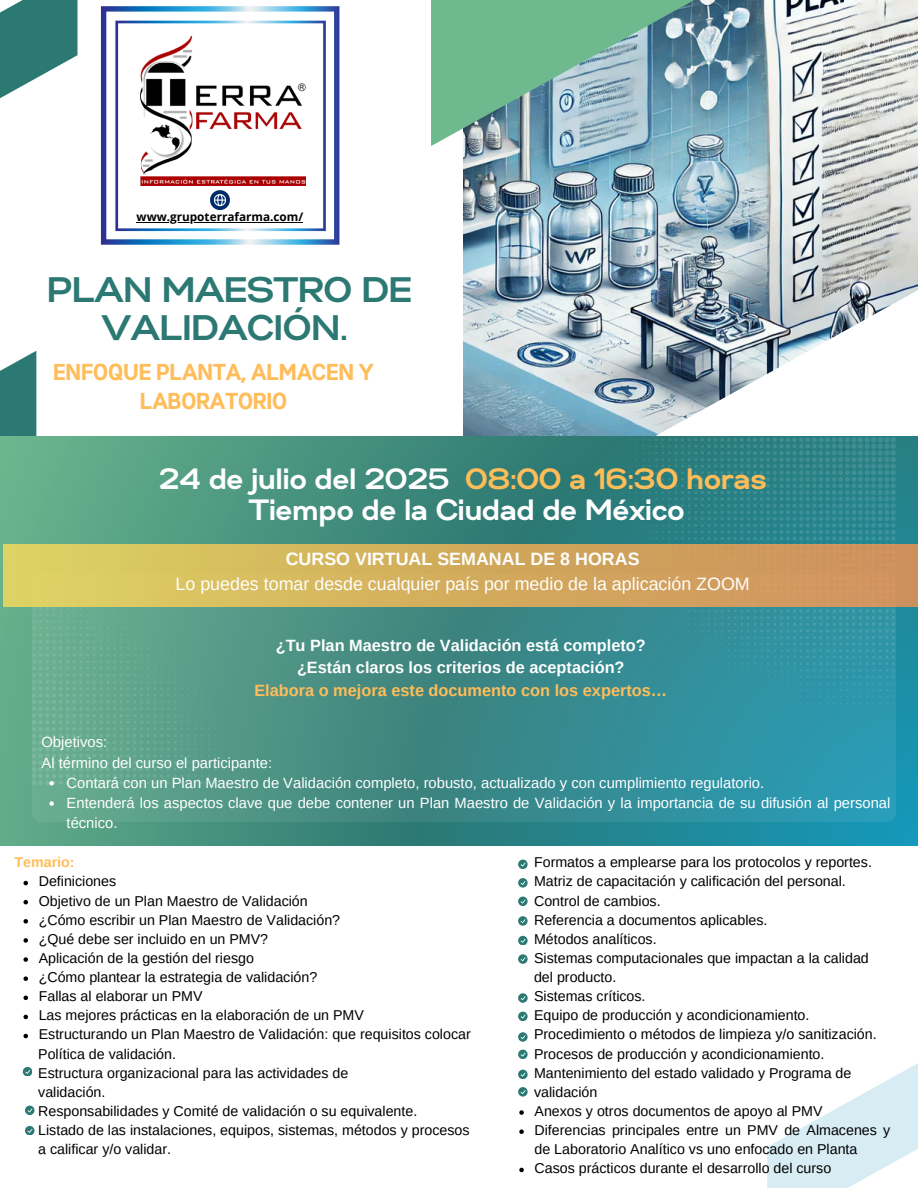
<style>
.page{position:relative;width:918px;height:1188px;background:#fff}
.page>*{position:absolute;margin:0;border:0;box-sizing:border-box;transform-origin:0 0}
.t1{font:700 35.4px/38.2px "Gabriel Sans";color:#2c7873;text-align:center}
.t2{font:700 29.4px/31.5px "Gabriel Sans";color:#fff;text-align:center}
.t3{font:700 22.95px/29.2px "Gabriel Sans Cond";color:#ffbd59;text-align:center}
.t4{font:17.85px/24.8px "Arimo";color:#fefefe;text-align:center}
.t5{font:700 16.35px/22.5px "Arimo";color:#fefefe;text-align:center}
.t6{font:14.7px/20.2px "Arimo";color:#fff}
.t7{font:14.25px/19.2px "Arimo";color:#000}
.t8{font:700 14.25px "Arimo";color:#ffbd59}
.t9{font:700 11.7px "Open Sans";color:#000}
.s1{color:#ffbd59}
.s2{font-weight:700}
</style>
<div class="page">
<div style="left:0;top:351px;width:36px;height:171px;background:#2c7873"></div>
<img style="left:464px;top:0;width:454px;height:436px">
<svg style="left:431px;top:0;width:263px;height:146px;background:#7db2a5"></svg>
<svg style="left:0;top:0;width:78px;height:99px;fill:#2c7873"></svg>
<img style="left:649px;top:259px;width:269px;height:177px">
<svg style="left:0;top:436px;width:918px;height:410px;background:#3d8f84"></svg>
<svg style="left:623px;top:479px;width:7px;height:7px"></svg>
<svg style="left:623px;top:492px;width:7px;height:14px"></svg>
<svg style="left:623px;top:446px;width:7px;height:27px"></svg>
<svg style="left:636px;top:437px;width:260px;height:107px;background:#2d8387"></svg>
<svg style="left:32px;top:574px;width:864px;height:248px;background:#3a8e92"></svg>
<div style="left:4px;top:544px;width:914px;height:62px;background:linear-gradient(to right,#dbd061,#cd8d5c)"></div>
<svg style="left:23px;top:881px;width:5px;height:4px"></svg>
<svg style="left:23px;top:900px;width:5px;height:4px"></svg>
<svg style="left:23px;top:919px;width:5px;height:5px"></svg>
<svg style="left:23px;top:938px;width:5px;height:5px"></svg>
<svg style="left:23px;top:957px;width:5px;height:5px"></svg>
<svg style="left:23px;top:976px;width:5px;height:5px"></svg>
<svg style="left:23px;top:996px;width:5px;height:4px"></svg>
<svg style="left:23px;top:1015px;width:5px;height:4px"></svg>
<svg style="left:23px;top:1034px;width:5px;height:4px"></svg>
<svg style="left:767px;top:1063px;width:151px;height:125px"></svg>
<svg style="left:101px;top:6px;width:238px;height:239px"></svg>
<img style="left:140px;top:36px;width:166px;height:150px">
<svg style="left:210px;top:190px;width:20px;height:20px"></svg>
<svg style="left:519px;top:1110px;width:5px;height:5px"></svg>
<svg style="left:519px;top:1129px;width:5px;height:5px"></svg>
<svg style="left:519px;top:1168px;width:5px;height:4px"></svg>
<svg style="left:0;top:580px;width:229px;height:266px;background:#6ca988"></svg>
<hr style="left:137px;top:222px;width:166px;height:1px;background:#000">
<svg style="left:23px;top:1067px;width:9px;height:9px"></svg>
<svg style="left:25px;top:1106px;width:9px;height:9px"></svg>
<svg style="left:518px;top:954px;width:9px;height:9px"></svg>
<svg style="left:518px;top:993px;width:9px;height:9px"></svg>
<svg style="left:518px;top:1012px;width:9px;height:9px"></svg>
<svg style="left:518px;top:1032px;width:9px;height:9px"></svg>
<svg style="left:518px;top:1050px;width:9px;height:9px"></svg>
<svg style="left:518px;top:1070px;width:9px;height:9px"></svg>
<svg style="left:518px;top:1087px;width:9px;height:9px"></svg>
<svg style="left:25px;top:1126px;width:9px;height:9px"></svg>
<svg style="left:518px;top:936px;width:9px;height:9px"></svg>
<svg style="left:518px;top:916px;width:9px;height:9px"></svg>
<svg style="left:518px;top:897px;width:9px;height:9px"></svg>
<svg style="left:518px;top:878px;width:9px;height:9px"></svg>
<svg style="left:518px;top:860px;width:9px;height:9px"></svg>
<p class="t9" style="left:137px;top:208px;width:168px">www.grupoterrafarma.com/</p>
<p class="t1" style="left:47px;top:273px;width:367px">PLAN MAESTRO DE<br>VALIDACIÓN.</p>
<p class="t3" style="left:54px;top:359px;width:322px">ENFOQUE PLANTA, ALMACEN Y<br>LABORATORIO</p>
<p class="t2" style="left:159px;top:464px;width:609px">24 de julio del 2025 <span class="s1">08:00 a 16:30 horas<br></span>Tiempo de la Ciudad de México</p>
<p class="t4" style="left:176px;top:547px;width:576px"><span class="s2">CURSO VIRTUAL SEMANAL DE 8 HORAS<br></span>Lo puedes tomar desde cualquier país por medio de la aplicación ZOOM</p>
<p class="t5" style="left:254px;top:634px;width:414px">¿Tu Plan Maestro de Validación está completo? ¿Están claros los criterios de aceptación?<br><span class="s1">Elabora o mejora este documento con los expertos…</span></p>
<p class="t6" style="left:42px;top:732px;width:67px">Objetivos:</p>
<p class="t6" style="left:42px;top:752px;width:232px">Al término del curso el participante:</p>
<p class="t6" style="left:67px;top:773px;width:699px">Contará con un Plan Maestro de Validación completo, robusto, actualizado y con cumplimiento regulatorio.</p>
<p class="t6" style="left:67px;top:793px;width:825px">Entenderá los aspectos clave que debe contener un Plan Maestro de Validación y la importancia de su difusión al personal técnico.</p>
<p class="t8" style="left:14px;top:854px;width:62px">Temario:</p>
<p class="t7" style="left:39px;top:872px;width:79px">Definiciones</p>
<p class="t7" style="left:39px;top:891px;width:271px">Objetivo de un Plan Maestro de Validación</p>
<p class="t7" style="left:39px;top:910px;width:303px">¿Cómo escribir un Plan Maestro de Validación?</p>
<h1 class="t7" style="left:39px;top:929px;width:231px">¿Qué debe ser incluido en un PMV?</h1>
<h3 class="t7" style="left:39px;top:948px;width:217px">Aplicación de la gestión del riesgo</h3>
<p class="t7" style="left:39px;top:968px;width:280px">¿Cómo plantear la estrategia de validación?</p>
<h2 class="t7" style="left:39px;top:987px;width:165px">Fallas al elaborar un PMV</h2>
<h5 class="t7" style="left:39px;top:1006px;width:327px">Las mejores prácticas en la elaboración de un PMV</h5>
<p class="t7" style="left:39px;top:1025px;width:434px">Estructurando un Plan Maestro de Validación: que requisitos colocar</p>
<h4 class="t7" style="left:38px;top:1044px;width:139px">Política de validación.</h4>
<p class="t7" style="left:38px;top:1063px;width:312px">Estructura organizacional para las actividades de</p>
<p class="t7" style="left:38px;top:1082px;width:69px">validación.</p>
<p class="t7" style="left:38px;top:1101px;width:381px">Responsabilidades y Comité de validación o su equivalente.</p>
<p class="t7" style="left:38px;top:1121px;width:433px">Listado de las instalaciones, equipos, sistemas, métodos y procesos</p>
<h6 class="t7" style="left:38px;top:1140px;width:134px">a calificar y/o validar.</h6>
<p class="t7" style="left:534px;top:853px;width:339px">Formatos a emplearse para los protocolos y reportes.</p>
<p class="t7" style="left:534px;top:872px;width:313px">Matriz de capacitación y calificación del personal.</p>
<p class="t7" style="left:534px;top:891px;width:128px">Control de cambios.</p>
<p class="t7" style="left:534px;top:910px;width:235px">Referencia a documentos aplicables.</p>
<p class="t7" style="left:534px;top:929px;width:124px">Métodos analíticos.</p>
<p class="t7" style="left:534px;top:948px;width:336px">Sistemas computacionales que impactan a la calidad</p>
<p class="t7" style="left:534px;top:968px;width:84px">del producto.</p>
<p class="t7" style="left:534px;top:987px;width:113px">Sistemas críticos.</p>
<p class="t7" style="left:534px;top:1006px;width:277px">Equipo de producción y acondicionamiento.</p>
<p class="t7" style="left:534px;top:1025px;width:344px">Procedimiento o métodos de limpieza y/o sanitización.</p>
<p class="t7" style="left:534px;top:1044px;width:292px">Procesos de producción y acondicionamiento.</p>
<p class="t7" style="left:534px;top:1063px;width:319px">Mantenimiento del estado validado y Programa de</p>
<p class="t7" style="left:534px;top:1082px;width:65px">validación</p>
<p class="t7" style="left:535px;top:1101px;width:290px">Anexos y otros documentos de apoyo al PMV</p>
<p class="t7" style="left:535px;top:1121px;width:357px">Diferencias principales entre un PMV de Almacenes y de Laboratorio Analítico vs uno enfocado en Planta</p>
<p class="t7" style="left:535px;top:1159px;width:298px">Casos prácticos durante el desarrollo del curso</p>
</div>
